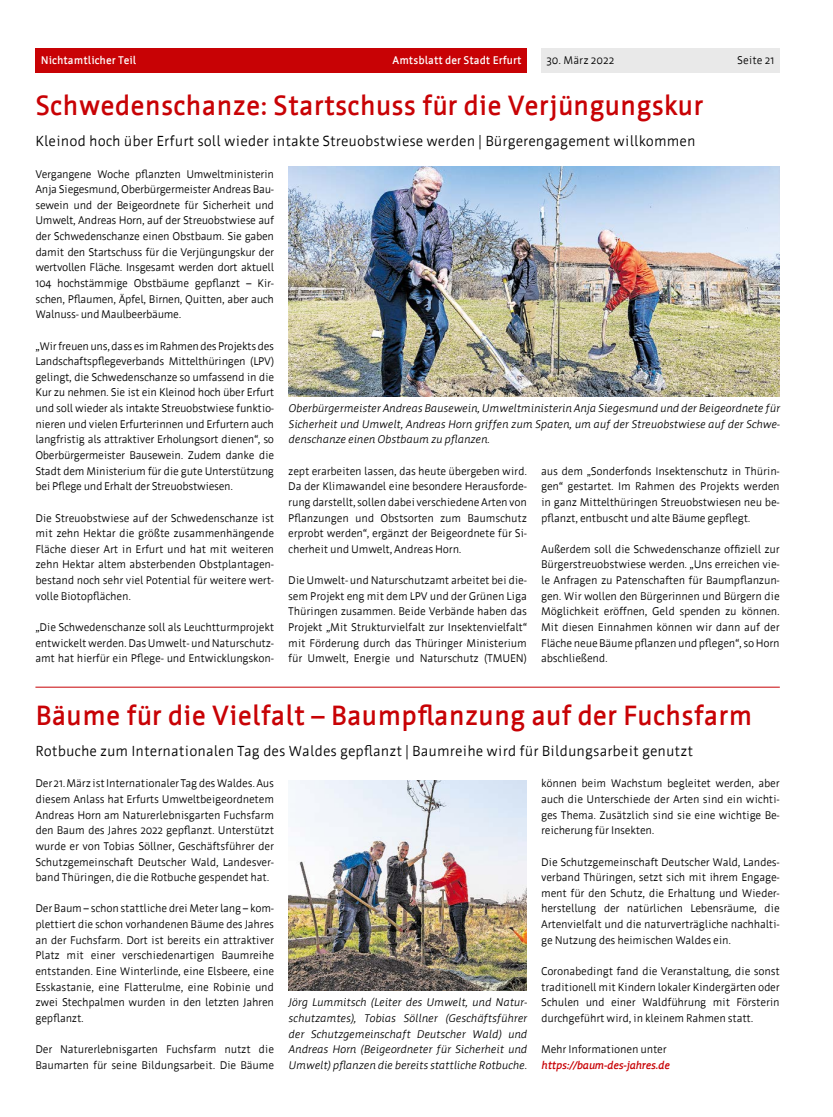
<style>
.page{position:relative;width:833px;height:1117px;background:#fff}
.page>*{position:absolute;margin:0;border:0;box-sizing:border-box;transform-origin:0 0}
.H1-u1{font:700 27.5px "Werk";color:#c80205}
.P-uz{font:14.38px "Werk";color:#000}
.P-Normal{font:11px/15.6px "Werk";letter-spacing:-.02em;color:#000;text-align:justify}
.t1{font:italic 11px/15.6px "Werk";letter-spacing:-.02em;color:#000;text-align:justify}
.P-Normal-2{font:italic 700 11px/15.6px "Werk";letter-spacing:-.02em;color:#c80205}
.t2{font:700 11px "Werk";color:#fff}
.P-Normal-3{font:11px "Werk";color:#000}
.s1{font-weight:400;font-style:normal;color:#000}
</style>
<div class="page">
<div style="left:541px;top:48px;width:239px;height:25px;background:#e9e9e9"></div>
<div style="left:35px;top:48px;width:492px;height:25px;background:#c80205"></div>
<img style="left:288px;top:166px;width:492px;height:230px">
<img style="left:288px;top:780px;width:239px;height:210px">
<hr style="left:35px;top:686px;width:745px;height:1px;background:#c80205">
<p class="t2" style="left:41px;top:55px;width:97px">Nichtamtlicher Teil</p>
<p class="t2" style="left:392px;top:55px;width:131px">Amtsblatt der Stadt Erfurt</p>
<p class="P-Normal-3" style="left:546px;top:54px;width:69px">30. März 2022</p>
<p class="P-Normal" style="left:737px;top:53px;width:39px">Seite 21</p>
<h1 class="H1-u1" style="left:35px;top:90px;width:669px">Schwedenschanze: Startschuss für die Verjüngungskur</h1>
<p class="P-uz" style="left:35px;top:133px;width:661px">Kleinod hoch über Erfurt soll wieder intakte Streuobstwiese werden | Bürgerengagement willkommen</p>
<p class="P-Normal" style="left:35px;top:166px;width:240px">Vergangene Woche pflanzten Umweltministerin Anja Siegesmund, Oberbürgermeister Andreas Bau&shy;sewein und der Beigeordnete für Sicherheit und Umwelt, Andreas Horn, auf der Streuobstwiese auf der Schwedenschanze einen Obstbaum. Sie gaben damit den Startschuss für die Verjüngungskur der wertvollen Fläche. Insgesamt werden dort aktuell 104 hochstämmige Obstbäume gepflanzt – Kir&shy;schen, Pflaumen, Äpfel, Birnen, Quitten, aber auch Walnuss- und Maulbeerbäume.</p>
<p class="P-Normal" style="left:35px;top:338px;width:240px">„Wir freuen uns, dass es im Rahmen des Projekts des Landschaftspflegeverbands Mittelthüringen (LPV) gelingt, die Schwedenschanze so umfassend in die Kur zu nehmen. Sie ist ein Kleinod hoch über Erfurt und soll wieder als intakte Streuobstwiese funktio&shy;nieren und vielen Erfurterinnen und Erfurtern auch langfristig als attraktiver Erholungsort dienen“, so Oberbürgermeister Bausewein. Zudem danke die Stadt dem Ministerium für die gute Unterstützung bei Pflege und Erhalt der Streuobstwiesen.</p>
<p class="P-Normal" style="left:35px;top:510px;width:240px">Die Streuobstwiese auf der Schwedenschanze ist mit zehn Hektar die größte zusammenhängende Fläche dieser Art in Erfurt und hat mit weiteren zehn Hektar altem absterbenden Obstplantagen&shy;bestand noch sehr viel Potential für weitere wert&shy;volle Biotopflächen.</p>
<p class="P-Normal" style="left:35px;top:619px;width:240px">„Die Schwedenschanze soll als Leuchtturmprojekt entwickelt werden. Das Umwelt- und Naturschutz&shy;amt hat hierfür ein Pflege- und Entwicklungskon-</p>
<p class="t1" style="left:288px;top:400px;width:493px">Oberbürgermeister Andreas Bausewein, Umweltministerin Anja Siegesmund und der Beigeordnete für Sicherheit und Umwelt, Andreas Horn griffen zum Spaten, um auf der Streuobstwiese auf der Schwe&shy;denschanze einen Obstbaum zu pflanzen.</p>
<p class="P-Normal" style="left:541px;top:463px;width:240px">aus dem „Sonderfonds Insektenschutz in Thürin&shy;gen“ gestartet. Im Rahmen des Projekts werden in ganz Mittelthüringen Streuobstwiesen neu be&shy;pflanzt, entbuscht und alte Bäume gepflegt.</p>
<p class="P-Normal" style="left:541px;top:541px;width:240px">Außerdem soll die Schwedenschanze offiziell zur Bürgerstreuobstwiese werden. „Uns erreichen vie&shy;le Anfragen zu Patenschaften für Baumpflanzun&shy;gen. Wir wollen den Bürgerinnen und Bürgern die Möglichkeit eröffnen, Geld spenden zu können.<br>Mit diesen Einnahmen können wir dann auf der Fläche neue Bäume pflanzen und pflegen“, so Horn abschließend.</p>
<p class="P-Normal" style="left:288px;top:463px;width:240px">zept erarbeiten lassen, das heute übergeben wird.<br>Da der Klimawandel eine besondere Herausforde&shy;rung darstellt, sollen dabei verschiedene Arten von Pflanzungen und Obstsorten zum Baumschutz erprobt werden“, ergänzt der Beigeordnete für Si&shy;cherheit und Umwelt, Andreas Horn.</p>
<p class="P-Normal" style="left:288px;top:572px;width:240px">Die Umwelt- und Naturschutzamt arbeitet bei die&shy;sem Projekt eng mit dem LPV und der Grünen Liga Thüringen zusammen. Beide Verbände haben das Projekt „Mit Strukturvielfalt zur Insektenvielfalt“ mit Förderung durch das Thüringer Ministerium für Umwelt, Energie und Naturschutz (TMUEN)</p>
<h1 class="H1-u1" style="left:35px;top:700px;width:718px">Bäume für die Vielfalt – Baumpflanzung auf der Fuchsfarm</h1>
<p class="P-uz" style="left:35px;top:742px;width:659px">Rotbuche zum Internationalen Tag des Waldes gepflanzt | Baumreihe wird für Bildungsarbeit genutzt</p>
<p class="P-Normal" style="left:35px;top:775px;width:240px">Der 21. März ist Internationaler Tag des Waldes. Aus diesem Anlass hat Erfurts Umweltbeigeordnetem Andreas Horn am Naturerlebnisgarten Fuchsfarm den Baum des Jahres 2022 gepflanzt. Unterstützt wurde er von Tobias Söllner, Geschäftsführer der Schutzgemeinschaft Deutscher Wald, Landesver&shy;band Thüringen, die die Rotbuche gespendet hat.</p>
<p class="P-Normal" style="left:35px;top:900px;width:240px">Der Baum – schon stattliche drei Meter lang – kom&shy;plettiert die schon vorhandenen Bäume des Jahres an der Fuchsfarm. Dort ist bereits ein attraktiver Platz mit einer verschiedenartigen Baumreihe entstanden. Eine Winterlinde, eine Elsbeere, eine Esskastanie, eine Flatterulme, eine Robinie und zwei Stechpalmen wurden in den letzten Jahren gepflanzt.</p>
<p class="P-Normal" style="left:35px;top:1041px;width:240px">Der Naturerlebnisgarten Fuchsfarm nutzt die<br>Baumarten für seine Bildungsarbeit. Die Bäume</p>
<p class="P-Normal" style="left:541px;top:775px;width:240px">können beim Wachstum begleitet werden, aber auch die Unterschiede der Arten sind ein wichti&shy;ges Thema. Zusätzlich sind sie eine wichtige Be&shy;reicherung für Insekten.</p>
<p class="P-Normal" style="left:541px;top:853px;width:240px">Die Schutzgemeinschaft Deutscher Wald, Landes&shy;verband Thüringen, setzt sich mit ihrem Engage&shy;ment für den Schutz, die Erhaltung und Wieder&shy;herstellung der natürlichen Lebensräume, die Artenvielfalt und die naturverträgliche nachhalti&shy;ge Nutzung des heimischen Waldes ein.</p>
<p class="P-Normal" style="left:541px;top:963px;width:240px">Coronabedingt fand die Veranstaltung, die sonst traditionell mit Kindern lokaler Kindergärten oder Schulen und einer Waldführung mit Försterin durchgeführt wird, in kleinem Rahmen statt.</p>
<p class="P-Normal-2" style="left:541px;top:1041px;width:130px"><span class="s1">Mehr Informationen unter </span>https://baum-des-jahres.de</p>
<p class="t1" style="left:288px;top:994px;width:240px">Jörg Lummitsch (Leiter des Umwelt, und Natur&shy;schutzamtes), Tobias Söllner (Geschäftsführer der Schutzgemeinschaft Deutscher Wald) und Andreas Horn (Beigeordneter für Sicherheit und Umwelt) pflanzen die bereits stattliche Rotbuche.</p>
</div>
